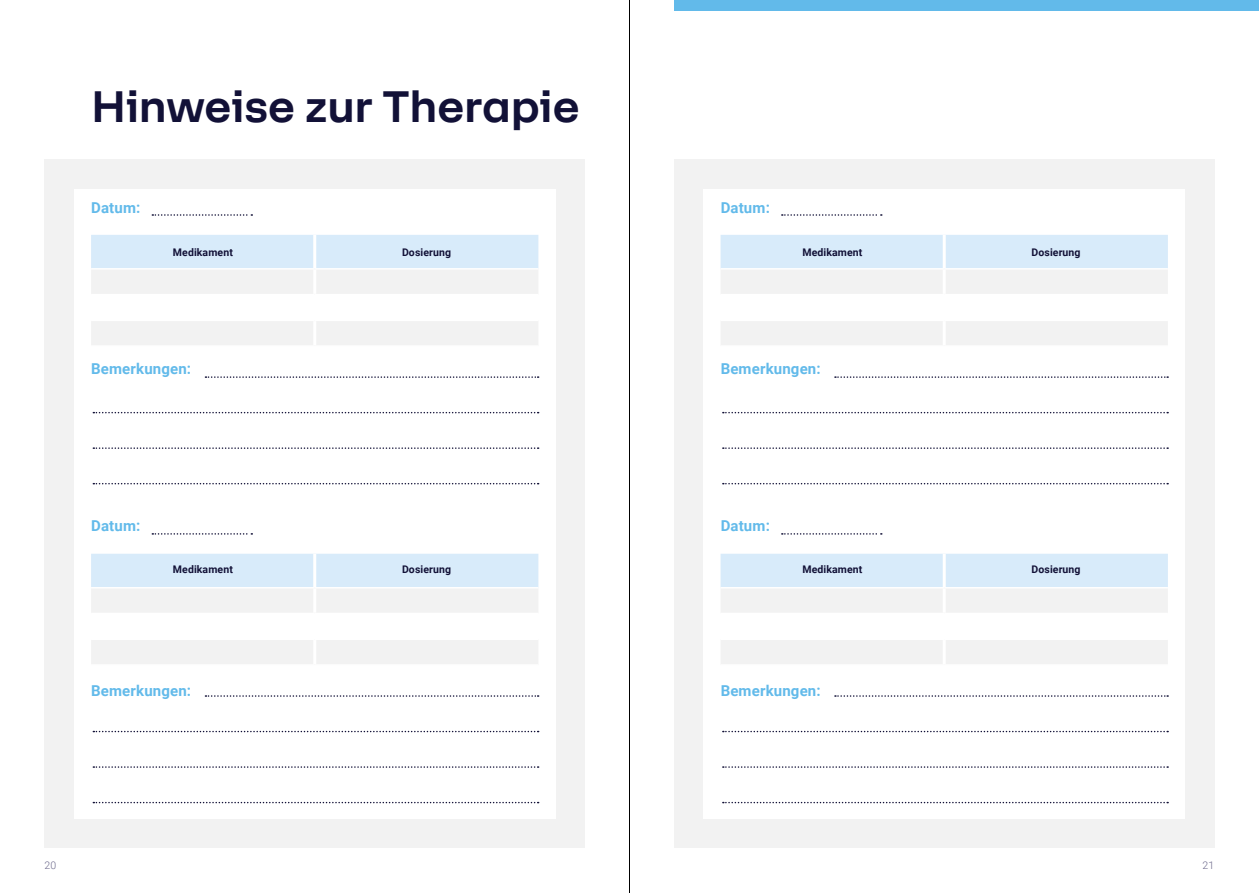
<style>
.page{position:relative;width:1259px;height:893px;background:#fff}
.page>*{position:absolute;margin:0;border:0;box-sizing:border-box;transform-origin:0 0}
.t1{font:700 48px "F37 Lineca";letter-spacing:-.01em;color:#121137}
.t2{font:700 15px "Roboto";letter-spacing:.01em;color:#62baea}
.t3{font:700 10.5px "Roboto";letter-spacing:.01em;color:#121137}
.t4{font:300 10.5px "Roboto";color:#6c698b}
</style>
<div class="page">
<div style="left:674px;top:0;width:585px;height:11px;background:#62baea"></div>
<div style="left:45px;top:159px;width:540px;height:689px;background:#f2f2f2"></div>
<div style="left:674px;top:159px;width:540px;height:689px;background:#f2f2f2"></div>
<div style="left:74px;top:189px;width:481px;height:630px;background:#fff"></div>
<div style="left:703px;top:189px;width:482px;height:630px;background:#fff"></div>
<svg style="left:91px;top:235px;width:447px;height:110px"></svg>
<hr style="left:313px;top:235px;width:3px;height:33px;background:#fff">
<hr style="left:313px;top:270px;width:3px;height:24px;background:#fff">
<hr style="left:313px;top:295px;width:3px;height:25px;background:#fff">
<hr style="left:313px;top:321px;width:3px;height:24px;background:#fff">
<hr style="left:91px;top:268px;width:224px;height:2px;background:#fff">
<hr style="left:315px;top:268px;width:223px;height:2px;background:#fff">
<hr style="left:91px;top:294px;width:224px;height:1px;background:#fff">
<hr style="left:315px;top:294px;width:223px;height:1px;background:#fff">
<hr style="left:91px;top:320px;width:224px;height:1px;background:#fff">
<hr style="left:315px;top:320px;width:223px;height:1px;background:#fff">
<svg style="left:720px;top:235px;width:448px;height:110px"></svg>
<hr style="left:942px;top:235px;width:3px;height:33px;background:#fff">
<hr style="left:942px;top:270px;width:3px;height:24px;background:#fff">
<hr style="left:942px;top:295px;width:3px;height:25px;background:#fff">
<hr style="left:942px;top:321px;width:3px;height:24px;background:#fff">
<hr style="left:720px;top:268px;width:224px;height:2px;background:#fff">
<hr style="left:944px;top:268px;width:224px;height:2px;background:#fff">
<hr style="left:720px;top:294px;width:224px;height:1px;background:#fff">
<hr style="left:944px;top:294px;width:224px;height:1px;background:#fff">
<hr style="left:720px;top:320px;width:224px;height:1px;background:#fff">
<hr style="left:944px;top:320px;width:224px;height:1px;background:#fff">
<svg style="left:152px;top:214px;width:100px;height:2px"></svg>
<svg style="left:782px;top:214px;width:100px;height:2px"></svg>
<svg style="left:205px;top:376px;width:333px;height:2px"></svg>
<svg style="left:835px;top:376px;width:333px;height:2px"></svg>
<svg style="left:93px;top:412px;width:445px;height:1px"></svg>
<svg style="left:723px;top:412px;width:445px;height:1px"></svg>
<svg style="left:93px;top:483px;width:445px;height:1px"></svg>
<svg style="left:723px;top:483px;width:445px;height:1px"></svg>
<svg style="left:93px;top:447px;width:445px;height:2px"></svg>
<svg style="left:723px;top:447px;width:445px;height:2px"></svg>
<svg style="left:152px;top:533px;width:100px;height:2px"></svg>
<svg style="left:782px;top:533px;width:100px;height:2px"></svg>
<svg style="left:205px;top:695px;width:333px;height:2px"></svg>
<svg style="left:835px;top:695px;width:333px;height:2px"></svg>
<svg style="left:93px;top:731px;width:445px;height:1px"></svg>
<svg style="left:723px;top:731px;width:445px;height:1px"></svg>
<svg style="left:93px;top:802px;width:445px;height:1px"></svg>
<svg style="left:723px;top:802px;width:445px;height:1px"></svg>
<svg style="left:93px;top:766px;width:445px;height:2px"></svg>
<svg style="left:723px;top:766px;width:445px;height:2px"></svg>
<svg style="left:91px;top:554px;width:447px;height:110px"></svg>
<hr style="left:313px;top:554px;width:3px;height:33px;background:#fff">
<hr style="left:313px;top:588px;width:3px;height:25px;background:#fff">
<hr style="left:313px;top:614px;width:3px;height:24px;background:#fff">
<hr style="left:313px;top:640px;width:3px;height:24px;background:#fff">
<hr style="left:91px;top:587px;width:224px;height:1px;background:#fff">
<hr style="left:315px;top:587px;width:223px;height:1px;background:#fff">
<hr style="left:91px;top:613px;width:224px;height:1px;background:#fff">
<hr style="left:315px;top:613px;width:223px;height:1px;background:#fff">
<hr style="left:91px;top:638px;width:224px;height:2px;background:#fff">
<hr style="left:315px;top:638px;width:223px;height:2px;background:#fff">
<svg style="left:720px;top:554px;width:448px;height:110px"></svg>
<hr style="left:942px;top:554px;width:3px;height:33px;background:#fff">
<hr style="left:942px;top:588px;width:3px;height:25px;background:#fff">
<hr style="left:942px;top:614px;width:3px;height:24px;background:#fff">
<hr style="left:942px;top:640px;width:3px;height:24px;background:#fff">
<hr style="left:720px;top:587px;width:224px;height:1px;background:#fff">
<hr style="left:944px;top:587px;width:224px;height:1px;background:#fff">
<hr style="left:720px;top:613px;width:224px;height:1px;background:#fff">
<hr style="left:944px;top:613px;width:224px;height:1px;background:#fff">
<hr style="left:720px;top:638px;width:224px;height:2px;background:#fff">
<hr style="left:944px;top:638px;width:224px;height:2px;background:#fff">
<hr style="left:629px;top:0;width:1px;height:893px;background:#000">
<h1 class="t1" style="left:91px;top:78px;width:491px">Hinweise zur Therapie</h1>
<h2 class="t2" style="left:91px;top:197px;width:51px">Datum:</h2>
<h2 class="t2" style="left:720px;top:197px;width:51px">Datum:</h2>
<p class="t3" style="left:173px;top:245px;width:61px">Medikament</p>
<p class="t3" style="left:402px;top:245px;width:51px">Dosierung</p>
<p class="t3" style="left:802px;top:245px;width:61px">Medikament</p>
<p class="t3" style="left:1031px;top:245px;width:51px">Dosierung</p>
<h2 class="t2" style="left:91px;top:358px;width:102px">Bemerkungen:</h2>
<h2 class="t2" style="left:720px;top:358px;width:102px">Bemerkungen:</h2>
<h2 class="t2" style="left:91px;top:515px;width:51px">Datum:</h2>
<h2 class="t2" style="left:720px;top:515px;width:51px">Datum:</h2>
<p class="t3" style="left:173px;top:562px;width:61px">Medikament</p>
<p class="t3" style="left:402px;top:562px;width:51px">Dosierung</p>
<p class="t3" style="left:802px;top:562px;width:61px">Medikament</p>
<p class="t3" style="left:1031px;top:562px;width:51px">Dosierung</p>
<h2 class="t2" style="left:91px;top:680px;width:102px">Bemerkungen:</h2>
<h2 class="t2" style="left:720px;top:680px;width:102px">Bemerkungen:</h2>
<p class="t4" style="left:45px;top:858px;width:13px">20</p>
<p class="t4" style="left:1202px;top:858px;width:13px">21</p>
</div>
